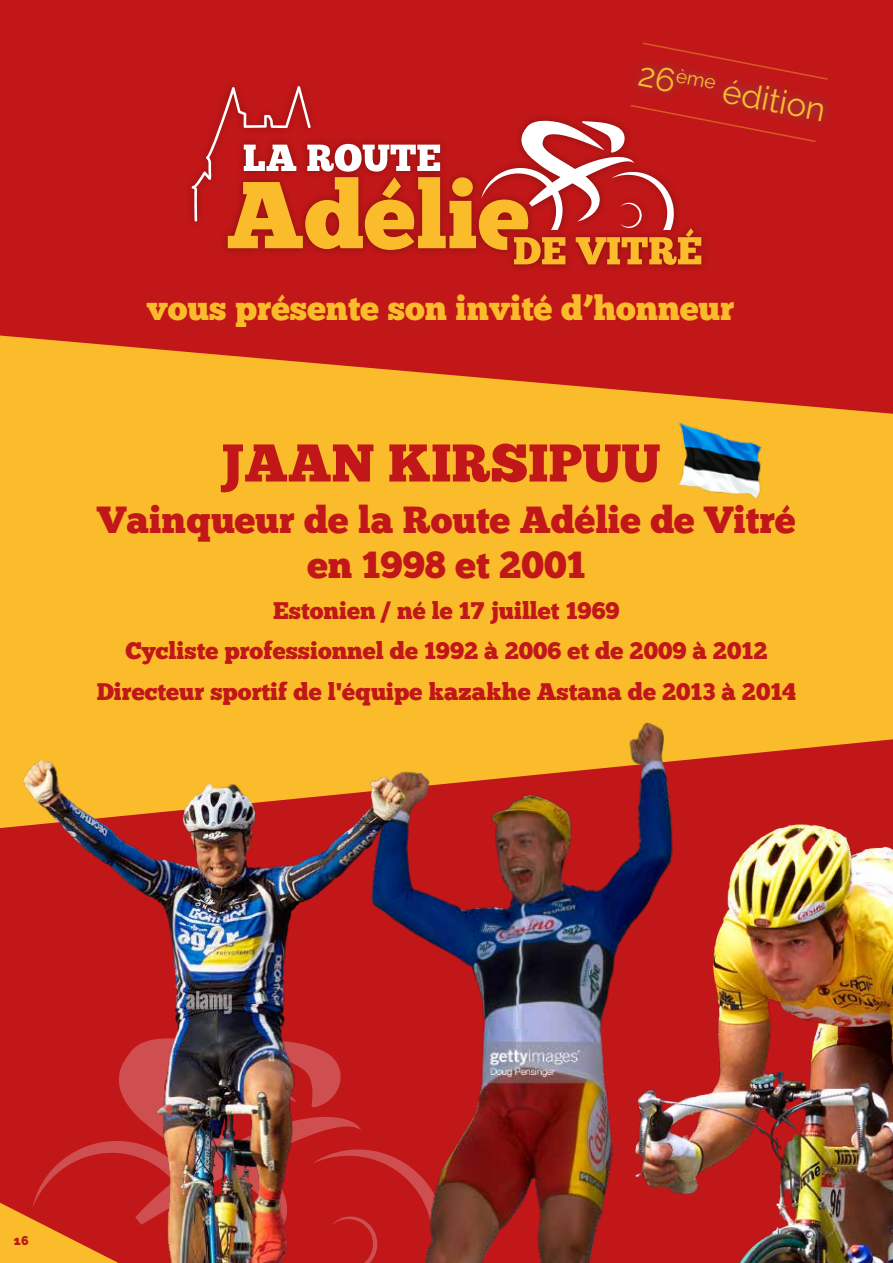
<style>
.page{position:relative;width:893px;height:1263px;background:#c11718}
.page>*{position:absolute;margin:0;border:0;box-sizing:border-box;transform-origin:0 0}
.t1{font:52.95px "Chunk Five";color:#c11718}
.t2{font:37.8px/45.3px "Chunk Five";color:#c11718;text-align:center}
.t3{font:34.35px "Chunk Five";color:#fbbc2c}
.t4{font:33px "Raleway";color:#fbbc2c}
.t5{font:24px/40.7px "Chunk Five";color:#c11718;text-align:center}
.t6{font:900 12.6px "Raleway";color:#c11718}
</style>
<div class="page">
<svg style="left:0;top:335px;width:893px;height:414px;background:#f4a829"></svg>
<svg style="left:191px;top:42px;width:637px;height:223px"></svg>
<img style="left:293px;top:634px;width:446px;height:629px">
<img style="left:0;top:732px;width:419px;height:531px">
<img style="left:642px;top:419px;width:155px;height:83px">
<img style="left:615px;top:749px;width:278px;height:514px">
<h3 class="t4" style="left:643px;top:55px;width:191px;rotate:11deg">26<sup>ème</sup> édition</h3>
<h3 class="t3" style="left:147px;top:287px;width:589px">vous présente son invité d’honneur</h3>
<h1 class="t1" style="left:220px;top:431px;width:442px">JAAN KIRSIPUU</h1>
<h2 class="t2" style="left:97px;top:497px;width:700px">Vainqueur de la Route Adélie de Vitré en 1998 et 2001</h2>
<p class="t5" style="left:97px;top:590px;width:701px">Estonien / né le 17 juillet 1969<br>Cycliste professionnel de 1992 à 2006 et de 2009 à 2012<br>Directeur sportif de l'équipe kazakhe Astana de 2013 à 2014</p>
<p class="t6" style="left:14px;top:1233px;width:17px">16</p>
</div>
